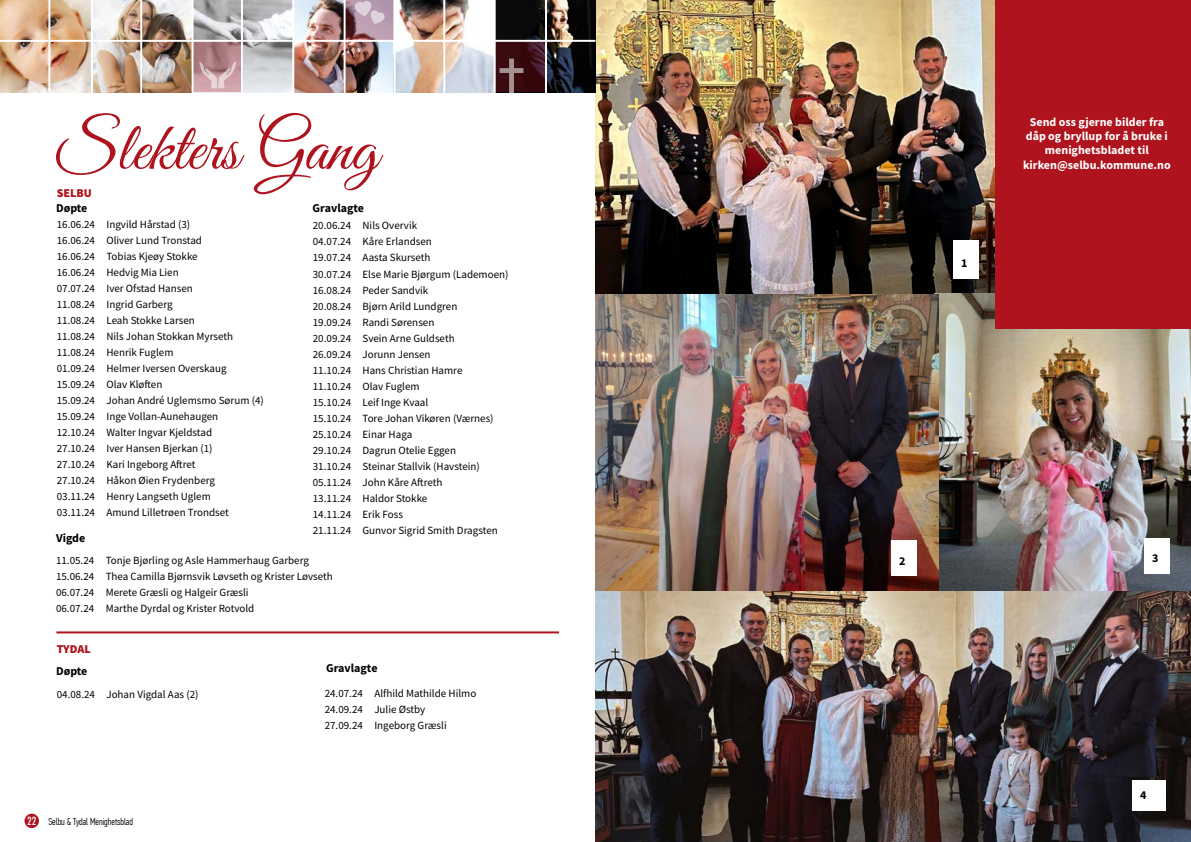
<style>
.page{position:relative;width:1191px;height:842px;background:#fff}
.page>*{position:absolute;margin:0;border:0;box-sizing:border-box;transform-origin:0 0}
.t1{font:68.2px "Great Vibes";color:#af131d}
.t2{font:700 12px/14.4px "Source Sans Pro";color:#fff;text-align:center}
.t3{font:700 12px "Source Sans Pro";color:#000}
.t4{font:900 12px "Source Sans Pro";color:#af131d}
.t5{font:11px/16px "Source Sans Pro";color:#000}
.t6{font:300 10px "PF Din Text Comp Pro";color:#000}
.s1{font-family:"Futura";font-weight:500;font-stretch:condensed;font-size:11px;color:#fff}
</style>
<div class="page">
<div style="left:25px;top:814px;width:14px;height:14px;background:#af131d;border-radius:50%"></div>
<img style="left:595px;top:590px;width:596px;height:252px">
<img style="left:595px;top:0;width:400px;height:295px">
<img style="left:934px;top:293px;width:257px;height:297px">
<img style="left:595px;top:295px;width:343px;height:295px">
<div style="left:995px;top:0;width:196px;height:329px;background:#af131d"></div>
<img style="left:0;top:0;width:595px;height:92px">
<hr style="left:140px;top:0;width:2px;height:100px;background:#fff">
<hr style="left:48px;top:0;width:2px;height:100px;background:#fff">
<hr style="left:443px;top:0;width:2px;height:100px;background:#fff">
<svg style="left:495px;top:42px;width:50px;height:50px;background:#3f131a"></svg>
<svg style="left:345px;top:0;width:49px;height:40px"></svg>
<svg style="left:193px;top:42px;width:48px;height:50px"></svg>
<svg style="left:355px;top:1px;width:30px;height:23px"></svg>
<svg style="left:199px;top:61px;width:37px;height:27px"></svg>
<svg style="left:499px;top:59px;width:24px;height:34px"></svg>
<hr style="left:0;top:40px;width:595px;height:2px;background:#fff">
<hr style="left:241px;top:0;width:2px;height:100px;background:#fff">
<hr style="left:344px;top:0;width:1px;height:100px;background:#fff">
<hr style="left:292px;top:0;width:2px;height:99px;background:#fff">
<hr style="left:192px;top:0;width:1px;height:98px;background:#fff">
<hr style="left:91px;top:0;width:2px;height:98px;background:#fff">
<hr style="left:545px;top:0;width:2px;height:98px;background:#fff">
<hr style="left:394px;top:0;width:2px;height:100px;background:#fff">
<hr style="left:494px;top:0;width:1px;height:100px;background:#fff">
<hr style="left:56px;top:631px;width:503px;height:2px;background:#af131d">
<div style="left:953px;top:240px;width:25px;height:39px;background:#fff"></div>
<div style="left:1144px;top:538px;width:25px;height:35px;background:#fff"></div>
<div style="left:1132px;top:780px;width:33px;height:31px;background:#fff"></div>
<div style="left:891px;top:541px;width:25px;height:35px;background:#fff"></div>
<h1 class="t1" style="left:56px;top:111px;width:324px">Slekters Gang</h1>
<p class="t3" style="left:56px;top:200px;width:33px">Døpte</p>
<p class="t3" style="left:313px;top:200px;width:53px">Gravlagte</p>
<p class="t4" style="left:57px;top:184px;width:37px">SELBU</p>
<p class="t5" style="left:57px;top:216px;width:208px">16.06.24 Ingvild Hårstad (3)<br>16.06.24 Oliver Lund Tronstad<br>16.06.24 Tobias Kjeøy Stokke<br>16.06.24 Hedvig Mia Lien<br>07.07.24 Iver Ofstad Hansen<br>11.08.24 Ingrid Garberg<br>11.08.24 Leah Stokke Larsen<br>11.08.24 Nils Johan Stokkan Myrseth<br>11.08.24 Henrik Fuglem<br>01.09.24 Helmer Iversen Overskaug<br>15.09.24 Olav Kløften<br>15.09.24 Johan André Uglemsmo Sørum (4)<br>15.09.24 Inge Vollan-Aunehaugen<br>12.10.24 Walter Ingvar Kjeldstad<br>27.10.24 Iver Hansen Bjerkan (1)<br>27.10.24 Kari Ingeborg Aftret<br>27.10.24 Håkon Øien Frydenberg<br>03.11.24 Henry Langseth Uglem<br>03.11.24 Amund Lilletrøen Trondset</p>
<p class="t3" style="left:56px;top:530px;width:31px">Vigde</p>
<p class="t5" style="left:313px;top:218px;width:197px">20.06.24 Nils Overvik<br>04.07.24 Kåre Erlandsen<br>19.07.24 Aasta Skurseth<br>30.07.24 Else Marie Bjørgum (Lademoen)<br>16.08.24 Peder Sandvik<br>20.08.24 Bjørn Arild Lundgren<br>19.09.24 Randi Sørensen<br>20.09.24 Svein Arne Guldseth<br>26.09.24 Jorunn Jensen<br>11.10.24 Hans Christian Hamre<br>11.10.24 Olav Fuglem<br>15.10.24 Leif Inge Kvaal<br>15.10.24 Tore Johan Vikøren (Værnes)<br>25.10.24 Einar Haga<br>29.10.24 Dagrun Otelie Eggen<br>31.10.24 Steinar Stallvik (Havstein)<br>05.11.24 John Kåre Aftreth<br>13.11.24 Haldor Stokke<br>14.11.24 Erik Foss<br>21.11.24 Gunvor Sigrid Smith Dragsten</p>
<p class="t5" style="left:56px;top:552px;width:278px">11.05.24 Tonje Bjørling og Asle Hammerhaug Garberg 15.06.24 Thea Camilla Bjørnsvik Løvseth og Krister Løvseth 06.07.24 Merete Græsli og Halgeir Græsli<br>06.07.24 Marthe Dyrdal og Krister Rotvold</p>
<p class="t4" style="left:57px;top:640px;width:36px">TYDAL</p>
<p class="t5" style="left:57px;top:686px;width:143px">04.08.24 Johan Vigdal Aas (2)</p>
<p class="t5" style="left:325px;top:686px;width:153px">24.07.24 Alfhild Mathilde Hilmo<br>24.09.24 Julie Østby<br>27.09.24 Ingeborg Græsli</p>
<p class="t3" style="left:56px;top:663px;width:33px">Døpte</p>
<p class="t3" style="left:326px;top:660px;width:53px">Gravlagte</p>
<p class="t6" style="left:27px;top:815px;width:107px"><span class="s1">22</span> Selbu &amp; Tydal Menighetsblad</p>
<p class="t3" style="left:961px;top:255px;width:8px">1</p>
<p class="t2" style="left:1023px;top:114px;width:149px">Send oss gjerne bilder fra dåp og bryllup for å bruke i menighetsbladet til kirken@selbu.kommune.no</p>
<p class="t3" style="left:899px;top:552px;width:8px">2</p>
<p class="t3" style="left:1152px;top:550px;width:8px">3</p>
<p class="t3" style="left:1140px;top:787px;width:8px">4</p>
</div>
